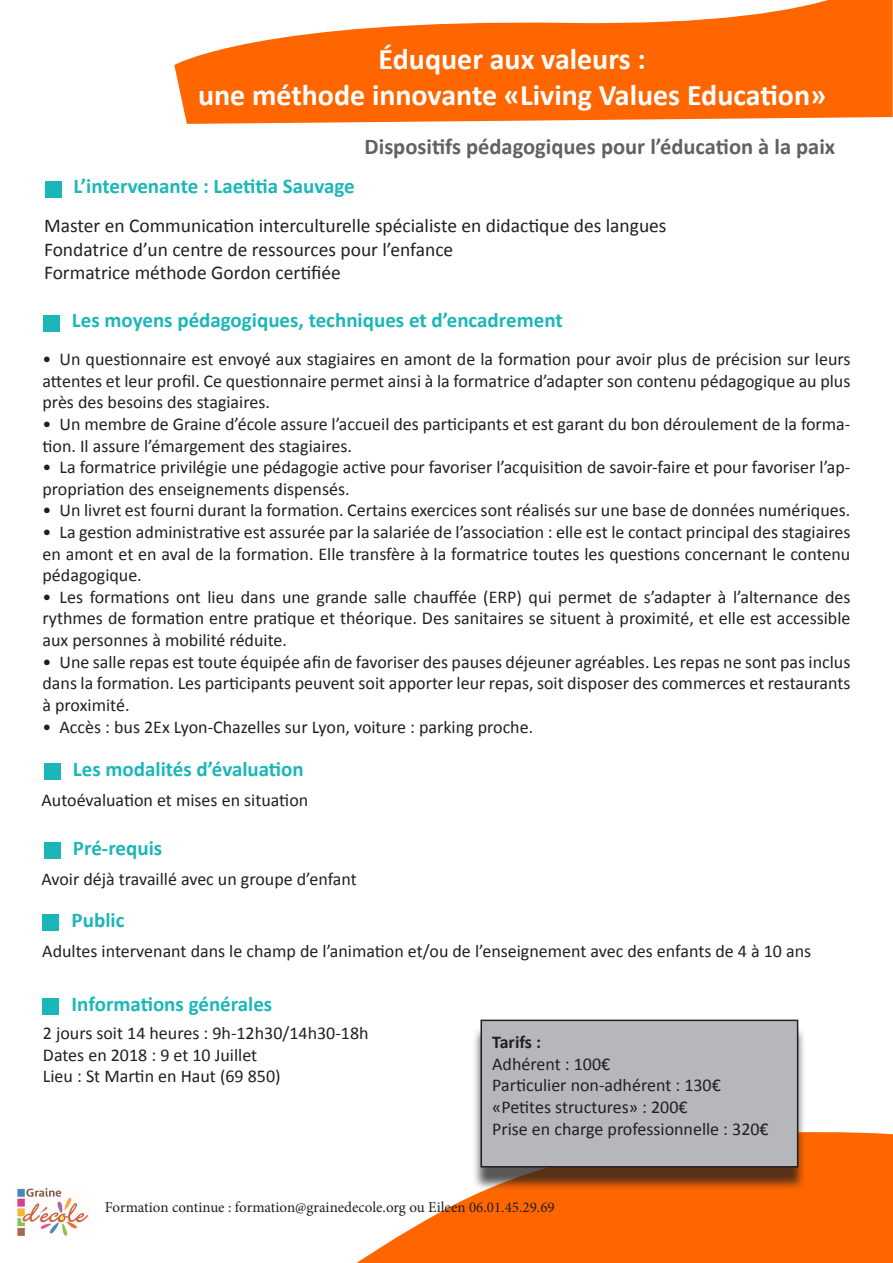
<style>
.page{position:relative;width:893px;height:1263px;background:#fff}
.page>*{position:absolute;margin:0;border:0;box-sizing:border-box;transform-origin:0 0}
.t1{font:700 30px "Calibri";color:#fff}
.t2{font:700 22.5px "Calibri";color:#616164}
.t3{font:700 21px "Calibri";color:#1bb7b8}
.t4{font:19.5px "Calibri";color:#231f20}
.t5{font:18px/21.6px "Calibri";color:#231f20;text-align:justify}
.t6{font:700 18px "Calibri";color:#231f20}
.t7{font:15px "Minion Pro";color:#231f20}
</style>
<div class="page">
<svg style="left:356px;top:1132px;width:537px;height:131px;fill:#f60"></svg>
<img style="left:17px;top:1188px;width:72px;height:49px">
<div style="left:42px;top:998px;width:17px;height:17px;background:#1bb7b8"></div>
<div style="left:45px;top:181px;width:17px;height:16px;background:#1bb7b8"></div>
<div style="left:42px;top:914px;width:17px;height:17px;background:#1bb7b8"></div>
<div style="left:44px;top:842px;width:17px;height:17px;background:#1bb7b8"></div>
<div style="left:43px;top:315px;width:17px;height:16px;background:#1bb7b8"></div>
<div style="left:44px;top:763px;width:17px;height:17px;background:#1bb7b8"></div>
<div style="left:472px;top:1026px;width:334px;height:164px;background:#231f20;opacity:.75"></div>
<div style="left:481px;top:1020px;width:317px;height:147px;background:#b6b7bb"></div>
<div style="left:480px;top:1019px;width:318px;height:148px;border:2px solid #231f20"></div>
<svg style="left:174px;top:0;width:719px;height:124px;fill:#f60"></svg>
<p class="t1" style="left:379px;top:38px;width:269px">Éduquer aux valeurs :</p>
<p class="t1" style="left:198px;top:74px;width:630px">une méthode innovante «Living Values Education»</p>
<p class="t2" style="left:365px;top:130px;width:472px">Dispositifs pédagogiques pour l’éducation à la paix</p>
<p class="t3" style="left:73px;top:171px;width:283px">L’intervenante : Laetitia Sauvage</p>
<p class="t4" style="left:44px;top:212px;width:624px">Master en Communication interculturelle spécialiste en didactique des langues</p>
<p class="t4" style="left:44px;top:236px;width:411px">Fondatrice d’un centre de ressources pour l’enfance</p>
<p class="t4" style="left:44px;top:259px;width:298px">Formatrice méthode Gordon certifiée</p>
<p class="t3" style="left:72px;top:305px;width:492px">Les moyens pédagogiques, techniques et d’encadrement</p>
<p class="t5" style="left:43px;top:348px;width:809px">• Un questionnaire est envoyé aux stagiaires en amont de la formation pour avoir plus de précision sur leurs attentes et leur profil. Ce questionnaire permet ainsi à la formatrice d’adapter son contenu pédagogique au plus près des besoins des stagiaires.</p>
<p class="t5" style="left:43px;top:413px;width:809px">• Un membre de Graine d’école assure l’accueil des participants et est garant du bon déroulement de la forma&shy;tion. Il assure l’émargement des stagiaires.</p>
<p class="t5" style="left:43px;top:456px;width:809px">• La formatrice privilégie une pédagogie active pour favoriser l’acquisition de savoir-faire et pour favoriser l’ap&shy;propriation des enseignements dispensés.</p>
<p class="t5" style="left:43px;top:499px;width:809px">• Un livret est fourni durant la formation. Certains exercices sont réalisés sur une base de données numériques.</p>
<p class="t5" style="left:43px;top:521px;width:809px">• La gestion administrative est assurée par la salariée de l’association : elle est le contact principal des stagiaires en amont et en aval de la formation. Elle transfère à la formatrice toutes les questions concernant le contenu pédagogique.</p>
<p class="t5" style="left:43px;top:586px;width:809px">• Les formations ont lieu dans une grande salle chauffée (ERP) qui permet de s’adapter à l’alternance des rythmes de formation entre pratique et théorique. Des sanitaires se situent à proximité, et elle est accessible aux personnes à mobilité réduite.</p>
<p class="t5" style="left:43px;top:650px;width:809px">• Une salle repas est toute équipée afin de favoriser des pauses déjeuner agréables. Les repas ne sont pas inclus dans la formation. Les participants peuvent soit apporter leur repas, soit disposer des commerces et restaurants à proximité.</p>
<p class="t5" style="left:43px;top:715px;width:492px">• Accès : bus 2Ex Lyon-Chazelles sur Lyon, voiture : parking proche.</p>
<p class="t3" style="left:73px;top:754px;width:232px">Les modalités d’évaluation</p>
<p class="t5" style="left:41px;top:789px;width:268px">Autoévaluation et mises en situation</p>
<p class="t3" style="left:73px;top:833px;width:91px">Pré-requis</p>
<p class="t5" style="left:41px;top:868px;width:317px">Avoir déjà travaillé avec un groupe d’enfant</p>
<p class="t3" style="left:72px;top:905px;width:54px">Public</p>
<p class="t5" style="left:42px;top:940px;width:770px">Adultes intervenant dans le champ de l’animation et/ou de l’enseignement avec des enfants de 4 à 10 ans</p>
<p class="t3" style="left:72px;top:989px;width:202px">Informations générales</p>
<p class="t5" style="left:43px;top:1022px;width:327px">2 jours soit 14 heures : 9h-12h30/14h30-18h</p>
<p class="t5" style="left:43px;top:1043px;width:216px">Dates en 2018 : 9 et 10 Juillet</p>
<p class="t5" style="left:43px;top:1065px;width:239px">Lieu : St Martin en Haut (69 850)</p>
<p class="t6" style="left:492px;top:1029px;width:50px">Tarifs :</p>
<p class="t5" style="left:492px;top:1052px;width:120px">Adhérent : 100€</p>
<p class="t5" style="left:492px;top:1074px;width:230px">Particulier non-adhérent : 130€</p>
<p class="t5" style="left:492px;top:1095px;width:197px">«Petites structures» : 200€</p>
<p class="t5" style="left:492px;top:1117px;width:278px">Prise en charge professionnelle : 320€</p>
<p class="t7" style="left:105px;top:1197px;width:451px">Formation continue : formation@grainedecole.org ou Eileen 06.01.45.29.69</p>
</div>
